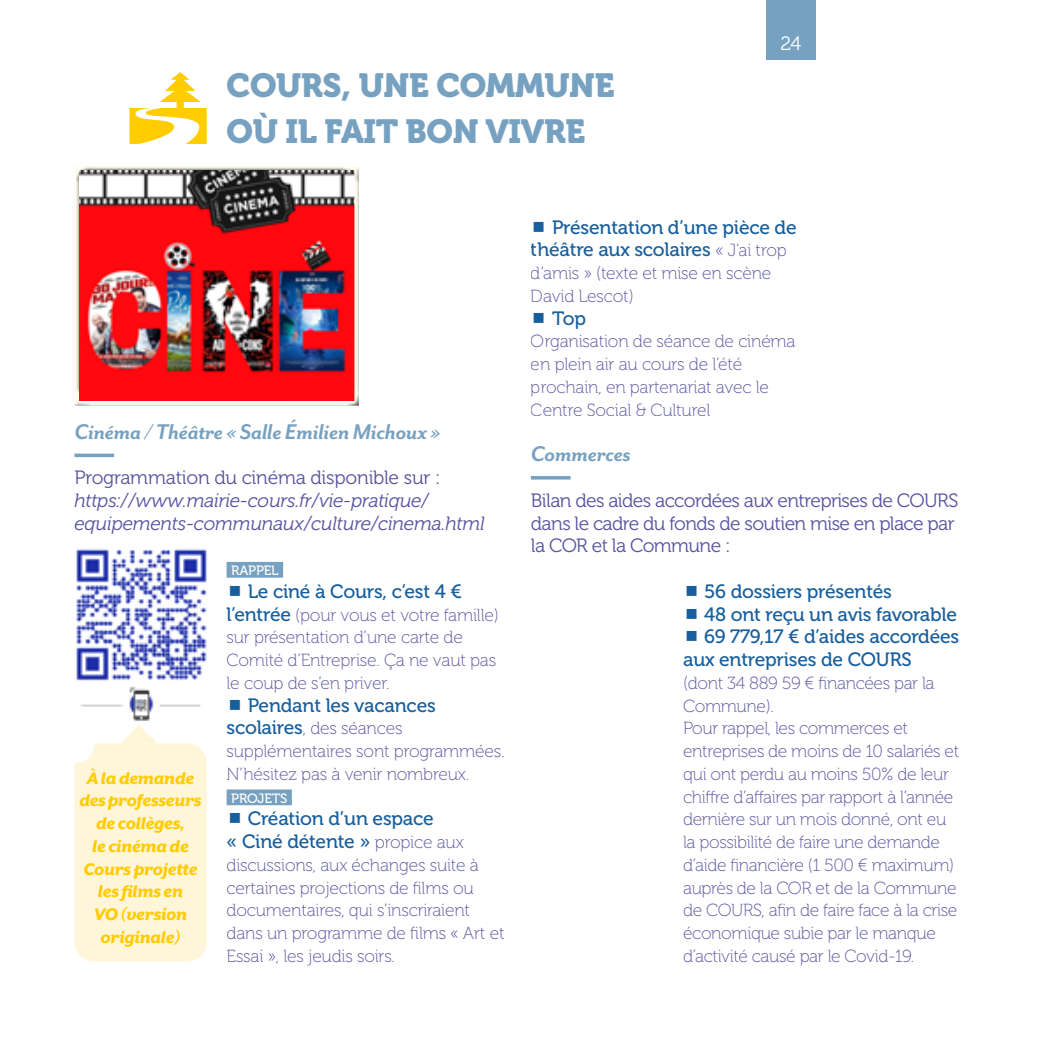
<style>
.page{position:relative;width:1042px;height:1042px;background:#fff}
.page>*{position:absolute;margin:0;border:0;box-sizing:border-box;transform-origin:0 0}
.t1{font:33.25px/45.5px "Museo 900";letter-spacing:-.01em;color:#77a1c0}
.t2{font:italic 700 24.5px "Mr Eaves San OT";letter-spacing:-.01em;color:#77a1c0}
.t3{font:19.25px/22.8px "Museo 500";letter-spacing:-.01em;color:#185f9d;text-align:center}
.t4{font:19.25px/22.8px "Museo 300";letter-spacing:-.03em;color:#58539f}
.t5{font:italic 800 19.25px/22.8px "Mr Eaves XL San OT";letter-spacing:-.015em;color:#fc0;text-align:center}
.t6{font:italic 19.25px/22.8px "Museo 300";letter-spacing:-.01em;color:#58539f}
.t7{font:19.25px "Museo 300";letter-spacing:-.01em;color:#58539f}
.t8{font:19.25px "Museo 300";color:#fff}
.t9{font:17.5px/22.8px "Museo 100";letter-spacing:-.015em;color:#58539f}
.t10{font:13.47px "Museo 500";letter-spacing:-.015em;color:#fff}
.s1{font-family:"Museo 500";font-size:19.25px;color:#185f9d}
.s2{font-family:"Museo 100";font-size:17.5px;color:#58539f}
</style>
<div class="page">
<img style="left:81px;top:686px;width:120px;height:35px">
<hr style="left:74px;top:454px;width:40px;height:3px;background:#77a1c0">
<div style="left:227px;top:562px;width:56px;height:16px;background:#77a1c0"></div>
<div style="left:227px;top:789px;width:65px;height:16px;background:#77a1c0"></div>
<hr style="left:531px;top:476px;width:39px;height:3px;background:#77a1c0">
<div style="left:766px;top:0;width:50px;height:60px;background:#77a1c0"></div>
<div style="left:67px;top:156px;width:305px;height:252px;background:#000;opacity:.75"></div>
<img style="left:76px;top:548px;width:131px;height:133px">
<div style="left:74px;top:743px;width:133px;height:218px;background:#fff5d8;border-radius:20px"></div>
<svg style="left:120px;top:743px;width:37px;height:1px"></svg>
<h1 class="t1" style="left:227px;top:63px;width:389px">COURS, UNE COMMUNE<br>OÙ IL FAIT BON VIVRE</h1>
<p class="t8" style="left:780px;top:33px;width:23px">24</p>
<h2 class="t2" style="left:74px;top:418px;width:368px">Cinéma / Théâtre « Salle Émilien Michoux »</h2>
<p class="t7" style="left:74px;top:467px;width:367px">Programmation du cinéma disponible sur :</p>
<p class="t6" style="left:74px;top:489px;width:412px">https://www.mairie-cours.fr/vie-pratique/ equipements-communaux/culture/cinema.html</p>
<p class="t5" style="left:79px;top:766px;width:124px">À la demande des professeurs de collèges,<br>le cinéma de<br>Cours projette les films en<br>VO (version originale)</p>
<p class="t10" style="left:231px;top:563px;width:49px">RAPPEL</p>
<p class="t3" style="left:248px;top:580px;width:216px">Le ciné à Cours, c’est 4 €</p>
<p class="t9" style="left:227px;top:603px;width:274px"><span class="s1">l’entrée</span> (pour vous et votre famille) sur présentation d’une carte de<br>Comité d’Entreprise. Ça ne vaut pas le coup de s’en priver.</p>
<p class="t3" style="left:248px;top:694px;width:190px">Pendant les vacances</p>
<p class="t9" style="left:227px;top:717px;width:279px"><span class="s1">scolaires</span>, des séances supplémentaires sont programmées.<br>N’hésitez pas à venir nombreux.</p>
<p class="t10" style="left:231px;top:790px;width:58px">PROJETS</p>
<p class="t3" style="left:227px;top:807px;width:239px">Création d’un espace<br>« Ciné détente » <span class="s2">propice aux</span></p>
<p class="t9" style="left:227px;top:854px;width:279px">discussions, aux échanges suite à certaines projections de films ou documentaires, qui s’inscriraient dans un programme de films « Art et<br>Essai », les jeudis soirs.</p>
<p class="t3" style="left:531px;top:216px;width:267px;text-align:left;text-indent:21px">Présentation d’une pièce de théâtre aux scolaires <span class="s2">« J’ai trop</span></p>
<p class="t9" style="left:531px;top:262px;width:242px">d’amis » (texte et mise en scène<br>David Lescot)</p>
<p class="t3" style="left:552px;top:307px;width:35px">Top</p>
<p class="t9" style="left:531px;top:330px;width:266px">Organisation de séance de cinéma en plein air au cours de l’été prochain, en partenariat avec le<br>Centre Social &amp; Culturel</p>
<h2 class="t2" style="left:531px;top:440px;width:102px">Commerces</h2>
<p class="t4" style="left:531px;top:489px;width:429px">Bilan des aides accordées aux entreprises de COURS dans le cadre du fonds de soutien mise en place par la COR et la Commune :</p>
<p class="t3" style="left:704px;top:580px;width:189px">56 dossiers présentés</p>
<p class="t3" style="left:704px;top:603px;width:254px">48 ont reçu un avis favorable</p>
<p class="t3" style="left:704px;top:625px;width:257px">69 779,17 € d’aides accordées</p>
<p class="t3" style="left:683px;top:648px;width:230px">aux entreprises de COURS</p>
<p class="t9" style="left:683px;top:672px;width:278px">(dont 34 889 59 € financées par la<br>Commune).<br>Pour rappel, les commerces et entreprises de moins de 10 salariés et qui ont perdu au moins 50% de leur chiffre d’affaires par rapport à l’année dernière sur un mois donné, ont eu la possibilité de faire une demande d’aide financière (1 500 € maximum) auprès de la COR et de la Commune de COURS, afin de faire face à la crise économique subie par le manque d’activité causé par le Covid-19.</p>
</div>
